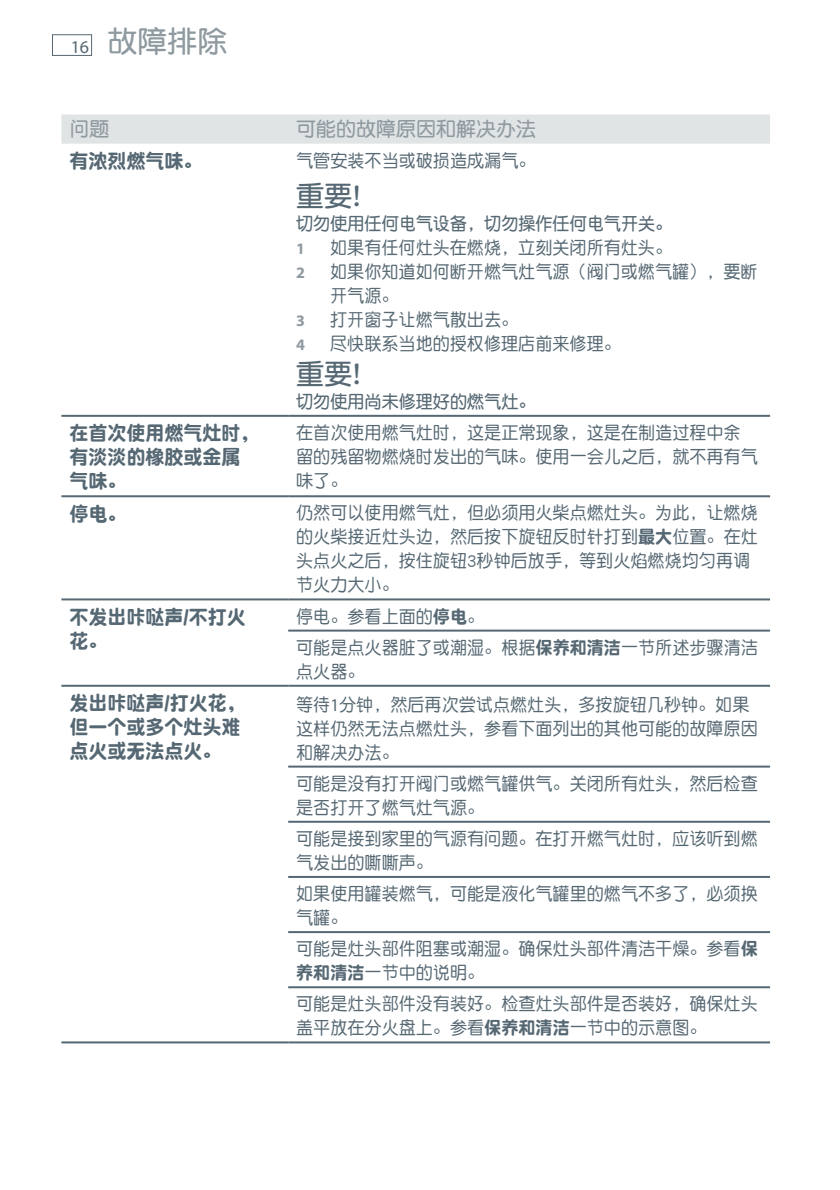
<style>
.page{position:relative;width:840px;height:1190px;background:#fff}
.page>*{position:absolute;margin:0;border:0;box-sizing:border-box;transform-origin:0 0}
.t1{font:30px "DF Yuan GB W7 G Bpc EUC H";color:#8f9aa0}
.t2{font:28px "DF Yuan GB W7 G Bpc EUC H";color:#566873}
.t3{font:20px/24px "DF Yuan GB W9 G Bpc EUC H";color:#566873;scale:.95 1}
.t4{font:20px "DF Yuan GB W7 G Bpc EUC H";color:#8f9aa0}
.t5{font:18px/24px "DF Yuan GB W5 G Bpc EUC H";color:#566873;scale:.95 1}
.t6{font:18px "DF Yuan GB W7 G Bpc EUC H";color:#566873;scale:.95 1}
.t7{font:700 16px "Myriad Pro";color:#8f9aa0}
.s1{font-family:"Myriad Pro";font-size:18px;color:#566873}
.s2{font-family:"DF Yuan GB W9 G Bpc EUC H"}
.s3{font-family:"Myriad Pro"}
</style>
<div class="page">
<div style="left:52px;top:34px;width:40px;height:22px;border:1px solid #566873"></div>
<div style="left:61px;top:115px;width:709px;height:29px;background:#e1e4e5"></div>
<hr style="left:61px;top:415px;width:227px;height:2px;background:#566873">
<hr style="left:61px;top:495px;width:227px;height:2px;background:#566873">
<hr style="left:61px;top:598px;width:227px;height:2px;background:#566873">
<hr style="left:61px;top:685px;width:227px;height:2px;background:#566873">
<hr style="left:61px;top:1041px;width:227px;height:2px;background:#566873">
<hr style="left:288px;top:415px;width:482px;height:2px;background:#566873">
<hr style="left:288px;top:495px;width:482px;height:2px;background:#566873">
<hr style="left:288px;top:598px;width:482px;height:2px;background:#566873">
<hr style="left:288px;top:630px;width:482px;height:2px;background:#566873">
<hr style="left:288px;top:685px;width:482px;height:2px;background:#566873">
<hr style="left:288px;top:766px;width:482px;height:2px;background:#566873">
<hr style="left:288px;top:821px;width:482px;height:2px;background:#566873">
<hr style="left:288px;top:876px;width:482px;height:2px;background:#566873">
<hr style="left:288px;top:931px;width:482px;height:2px;background:#566873">
<hr style="left:288px;top:986px;width:482px;height:2px;background:#566873">
<hr style="left:288px;top:1041px;width:482px;height:2px;background:#566873">
<h1 class="t1" style="left:71px;top:29px;width:158px"><span class="s1">16</span> 故障排除</h1>
<p class="t4" style="left:69px;top:121px;width:41px">问题</p>
<p class="t4" style="left:296px;top:121px;width:241px">可能的故障原因和解决办法</p>
<p class="t3" style="left:69px;top:151px;width:141px">有浓烈燃气味。</p>
<p class="t5" style="left:296px;top:151px;width:253px">气管安装不当或破损造成漏气。</p>
<h2 class="t2" style="left:296px;top:185px;width:85px">重要！</h2>
<p class="t6" style="left:296px;top:217px;width:397px">切勿使用任何电气设备，切勿操作任何电气开关。</p>
<p class="t7" style="left:296px;top:243px;width:10px">1</p>
<p class="t5" style="left:330px;top:238px;width:361px">如果有任何灶头在燃烧，立刻关闭所有灶头。</p>
<p class="t7" style="left:296px;top:267px;width:10px">2</p>
<p class="t5" style="left:330px;top:262px;width:451px">如果你知道如何断开燃气灶气源（阀门或燃气罐），要断开气源。</p>
<p class="t7" style="left:296px;top:315px;width:10px">3</p>
<p class="t5" style="left:330px;top:310px;width:199px">打开窗子让燃气散出去。</p>
<p class="t7" style="left:296px;top:339px;width:10px">4</p>
<p class="t5" style="left:330px;top:334px;width:307px">尽快联系当地的授权修理店前来修理。</p>
<h2 class="t2" style="left:296px;top:363px;width:85px">重要！</h2>
<p class="t6" style="left:296px;top:394px;width:253px">切勿使用尚未修理好的燃气灶。</p>
<p class="t3" style="left:69px;top:423px;width:201px">在首次使用燃气灶时，有淡淡的橡胶或金属气味。</p>
<p class="t5" style="left:296px;top:423px;width:487px">在首次使用燃气灶时，这是正常现象，这是在制造过程中余留的残留物燃烧时发出的气味。使用一会儿之后，就不再有气味了。</p>
<p class="t3" style="left:69px;top:504px;width:61px">停电。</p>
<p class="t5" style="left:296px;top:503px;width:487px">仍然可以使用燃气灶，但必须用火柴点燃灶头。为此，让燃烧的火柴接近灶头边，然后按下旋钮反时针打到<span class="s2">最大</span>位置。在灶头点火之后，按住旋钮3秒钟后放手，等到火焰燃烧均匀再调节火力大小。</p>
<p class="t3" style="left:69px;top:607px;width:187px">不发出咔哒声/不打火花。</p>
<p class="t5" style="left:296px;top:603px;width:487px;line-height:31.2px">停电。参看上面的<span class="s2">停电</span>。<br>可能是点火器脏了或潮湿。根据<span class="s2">保养和清洁</span>一节所述步骤清洁</p>
<p class="t5" style="left:296px;top:661px;width:73px">点火器。</p>
<p class="t3" style="left:69px;top:693px;width:187px">发出咔哒声/打火花，但一个或多个灶头难点火或无法点火。</p>
<p class="t5" style="left:296px;top:694px;width:487px">等待<span class="s3">1</span>分钟，然后再次尝试点燃灶头，多按旋钮几秒钟。如果这样仍然无法点燃灶头，参看下面列出的其他可能的故障原因和解决办法。</p>
<p class="t5" style="left:296px;top:773px;width:487px">可能是没有打开阀门或燃气罐供气。关闭所有灶头，然后检查是否打开了燃气灶气源。</p>
<p class="t5" style="left:296px;top:829px;width:487px">可能是接到家里的气源有问题。在打开燃气灶时，应该听到燃气发出的嘶嘶声。</p>
<p class="t5" style="left:296px;top:884px;width:487px">如果使用罐装燃气，可能是液化气罐里的燃气不多了，必须换气罐。</p>
<p class="t5" style="left:296px;top:939px;width:488px">可能是灶头部件阻塞或潮湿。确保灶头部件清洁干燥。参看<span class="s2">保养和清洁</span>一节中的说明。</p>
<p class="t5" style="left:296px;top:994px;width:487px">可能是灶头部件没有装好。检查灶头部件是否装好，确保灶头盖平放在分火盘上。参看<span class="s2">保养和清洁</span>一节中的示意图。</p>
</div>
